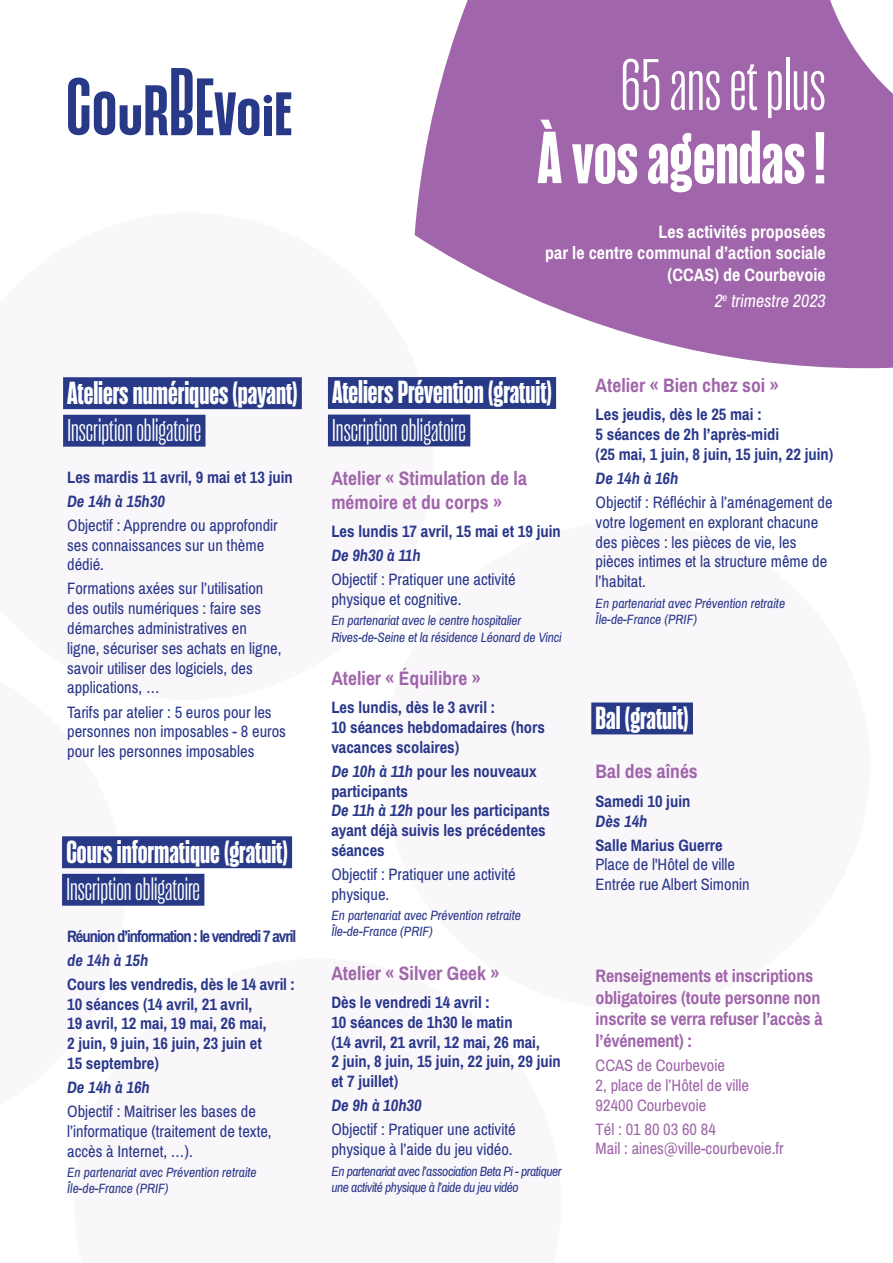
<style>
.page{position:relative;width:893px;height:1263px;background:#fff}
.page>*{position:absolute;margin:0;border:0;box-sizing:border-box;transform-origin:0 0}
.t1{font:72px "SERIGUELACOURBEVOIE Bold";color:#fff}
.t2{font:72px "Seriguela";color:#fff}
.t3{font:700 31.2px "Seriguela";color:#fff}
.t4{font:31.2px "Seriguela";color:#fff}
.t5{font:700 19.5px/23.4px "Archivo Narrow";color:#a065aa}
.t6{font:700 18px/21.6px "Archivo Narrow";letter-spacing:-.01em;color:#a065aa}
.t7{font:700 18px "Archivo Narrow";color:#fff}
.t8{font:italic 18px "Archivo Narrow";color:#fff}
.t9{font:16.5px/19.8px "Archivo Narrow";color:#2a388b}
.t10{font:700 16.5px/19.8px "Archivo Narrow";color:#2a388b}
.t11{font:16.5px "Archivo Narrow";color:#a065aa}
.t12{font:italic 700 16.5px "Archivo Narrow";color:#2a388b}
.t13{font:700 16.5px "Archivo Narrow";letter-spacing:-.06em;color:#2a388b}
.t14{font:italic 13.5px "Archivo Narrow";color:#2a388b}
.t15{font:italic 13.5px/16.2px "Archivo Narrow";letter-spacing:-.03em;color:#2a388b}
.s1{font-style:italic}
</style>
<div class="page">
<svg style="left:276px;top:92px;width:15px;height:43px"></svg>
<div style="left:264px;top:106px;width:8px;height:29px;background:#283988"></div>
<div style="left:264px;top:95px;width:8px;height:8px;background:#283988;border-radius:50%"></div>
<svg style="left:68px;top:68px;width:191px;height:67px"></svg>
<svg style="left:415px;top:0;width:478px;height:416px;fill:#a065aa"></svg>
<div style="left:63px;top:377px;width:239px;height:32px;background:#283988"></div>
<div style="left:63px;top:415px;width:142px;height:32px;background:#283988"></div>
<div style="left:328px;top:377px;width:228px;height:32px;background:#283988"></div>
<div style="left:328px;top:415px;width:142px;height:31px;background:#283988"></div>
<div style="left:591px;top:702px;width:102px;height:32px;background:#283988"></div>
<div style="left:62px;top:836px;width:230px;height:32px;background:#283988"></div>
<div style="left:62px;top:874px;width:142px;height:32px;background:#283988"></div>
<p class="t3" style="left:67px;top:373px;width:232px">Ateliers numériques (payant)</p>
<p class="t4" style="left:67px;top:412px;width:135px">Inscription obligatoire</p>
<p class="t10" style="left:67px;top:467px;width:227px">Les mardis 11 avril, 9 mai et 13 juin</p>
<p class="t12" style="left:67px;top:491px;width:99px">De 14h à 15h30</p>
<p class="t9" style="left:67px;top:515px;width:212px">Objectif : Apprendre ou approfondir ses connaissances sur un thème dédié.</p>
<p class="t9" style="left:67px;top:579px;width:216px">Formations axées sur l’utilisation des outils numériques : faire ses démarches administratives en ligne, sécuriser ses achats en ligne, savoir utiliser des logiciels, des applications, …</p>
<p class="t9" style="left:67px;top:702px;width:220px">Tarifs par atelier : 5 euros pour les personnes non imposables - 8 euros pour les personnes imposables</p>
<p class="t3" style="left:66px;top:832px;width:223px">Cours informatique (gratuit)</p>
<p class="t4" style="left:66px;top:871px;width:135px">Inscription obligatoire</p>
<p class="t13" style="left:67px;top:926px;width:231px">Réunion d’information : le vendredi 7 avril</p>
<p class="t12" style="left:67px;top:950px;width:83px">de 14h à 15h</p>
<p class="t10" style="left:67px;top:974px;width:229px">Cours les vendredis, dès le 14 avril :<br>10 séances (14 avril, 21 avril,<br>19 avril, 12 mai, 19 mai, 26 mai,<br>2 juin, 9 juin, 16 juin, 23 juin et<br>15 septembre)</p>
<p class="t12" style="left:67px;top:1077px;width:84px">De 14h à 16h</p>
<p class="t9" style="left:67px;top:1102px;width:206px">Objectif : Maitriser les bases de l’informatique (traitement de texte, accès à Internet, …).</p>
<p class="t14" style="left:67px;top:1164px;width:191px">En partenariat avec Prévention retraite</p>
<p class="t14" style="left:67px;top:1180px;width:103px">Île-de-France (PRIF)</p>
<p class="t2" style="left:620px;top:43px;width:207px">65 ans et plus</p>
<p class="t1" style="left:538px;top:114px;width:289px">À vos agendas !</p>
<p class="t7" style="left:658px;top:220px;width:169px">Les activités proposées</p>
<p class="t7" style="left:545px;top:242px;width:282px">par le centre communal d’action sociale</p>
<p class="t7" style="left:667px;top:263px;width:160px">(CCAS) de Courbevoie</p>
<p class="t8" style="left:714px;top:289px;width:113px">2<sup>e</sup> trimestre 2023</p>
<p class="t3" style="left:332px;top:373px;width:221px">Ateliers Prévention (gratuit)</p>
<p class="t4" style="left:332px;top:412px;width:135px">Inscription obligatoire</p>
<p class="t5" style="left:331px;top:467px;width:197px">Atelier « Stimulation de la mémoire et du corps »</p>
<p class="t10" style="left:331px;top:521px;width:231px">Les lundis 17 avril, 15 mai et 19 juin</p>
<p class="t12" style="left:331px;top:545px;width:91px">De 9h30 à 11h</p>
<p class="t9" style="left:331px;top:570px;width:186px">Objectif : Pratiquer une activité physique et cognitive.</p>
<p class="t14" style="left:331px;top:612px;width:191px">En partenariat avec le centre hospitalier</p>
<p class="t14" style="left:331px;top:629px;width:232px">Rives-de-Seine et la résidence Léonard de Vinci</p>
<p class="t5" style="left:331px;top:666px;width:151px">Atelier « Équilibre »</p>
<p class="t10" style="left:331px;top:697px;width:165px">Les lundis, dès le 3 avril :</p>
<p class="t10" style="left:331px;top:717px;width:215px">10 séances hebdomadaires (hors vacances scolaires)</p>
<p class="t10" style="left:331px;top:761px;width:207px"><span class="s1">De 10h à 11h</span> pour les nouveaux participants</p>
<p class="t10" style="left:331px;top:801px;width:220px"><span class="s1">De 11h à 12h</span> pour les participants ayant déjà suivis les précédentes séances</p>
<p class="t9" style="left:331px;top:865px;width:186px">Objectif : Pratiquer une activité physique.</p>
<p class="t14" style="left:331px;top:907px;width:191px">En partenariat avec Prévention retraite</p>
<p class="t14" style="left:331px;top:923px;width:103px">Île-de-France (PRIF)</p>
<p class="t5" style="left:331px;top:961px;width:170px">Atelier « Silver Geek »</p>
<p class="t10" style="left:331px;top:992px;width:183px">Dès le vendredi 14 avril :<br>10 séances de 1h30 le matin</p>
<p class="t10" style="left:331px;top:1032px;width:231px">(14 avril, 21 avril, 12 mai, 26 mai,<br>2 juin, 8 juin, 15 juin, 22 juin, 29 juin et 7 juillet)</p>
<p class="t12" style="left:331px;top:1095px;width:92px">De 9h à 10h30</p>
<p class="t9" style="left:331px;top:1120px;width:186px">Objectif : Pratiquer une activité physique à l’aide du jeu vidéo.</p>
<p class="t15" style="left:331px;top:1163px;width:232px">En partenariat avec l’association Beta Pi - pratiquer une activité physique à l’aide du jeu vidéo</p>
<p class="t5" style="left:596px;top:373px;width:185px">Atelier « Bien chez soi »</p>
<p class="t10" style="left:596px;top:405px;width:168px">Les jeudis, dès le 25 mai :</p>
<p class="t10" style="left:596px;top:424px;width:185px">5 séances de 2h l’après-midi</p>
<p class="t10" style="left:596px;top:444px;width:239px">(25 mai, 1 juin, 8 juin, 15 juin, 22 juin)</p>
<p class="t12" style="left:596px;top:468px;width:84px">De 14h à 16h</p>
<p class="t9" style="left:596px;top:493px;width:238px">Objectif : Réfléchir à l’aménagement de votre logement en explorant chacune des pièces : les pièces de vie, les pièces intimes et la structure même de l’habitat.</p>
<p class="t14" style="left:596px;top:595px;width:191px">En partenariat avec Prévention retraite</p>
<p class="t14" style="left:596px;top:611px;width:103px">Île-de-France (PRIF)</p>
<p class="t3" style="left:596px;top:699px;width:95px">Bal (gratuit)</p>
<p class="t5" style="left:596px;top:760px;width:104px">Bal des aînés</p>
<p class="t10" style="left:596px;top:791px;width:96px">Samedi 10 juin</p>
<p class="t12" style="left:596px;top:811px;width:53px">Dès 14h</p>
<p class="t10" style="left:596px;top:835px;width:129px">Salle Marius Guerre</p>
<p class="t9" style="left:596px;top:855px;width:141px">Place de l'Hôtel de ville</p>
<p class="t9" style="left:596px;top:875px;width:156px">Entrée rue Albert Simonin</p>
<p class="t6" style="left:596px;top:965px;width:228px">Renseignements et inscriptions obligatoires (toute personne non inscrite se verra refuser l’accès à l’événement) :</p>
<p class="t11" style="left:596px;top:1055px;width:131px">CCAS de Courbevoie</p>
<p class="t11" style="left:596px;top:1075px;width:155px">2, place de l’Hôtel de ville</p>
<p class="t11" style="left:596px;top:1095px;width:112px">92400 Courbevoie</p>
<p class="t11" style="left:596px;top:1119px;width:122px">Tél : 01 80 03 60 84</p>
<p class="t11" style="left:596px;top:1139px;width:190px">Mail : aines@ville-courbevoie.fr</p>
</div>
